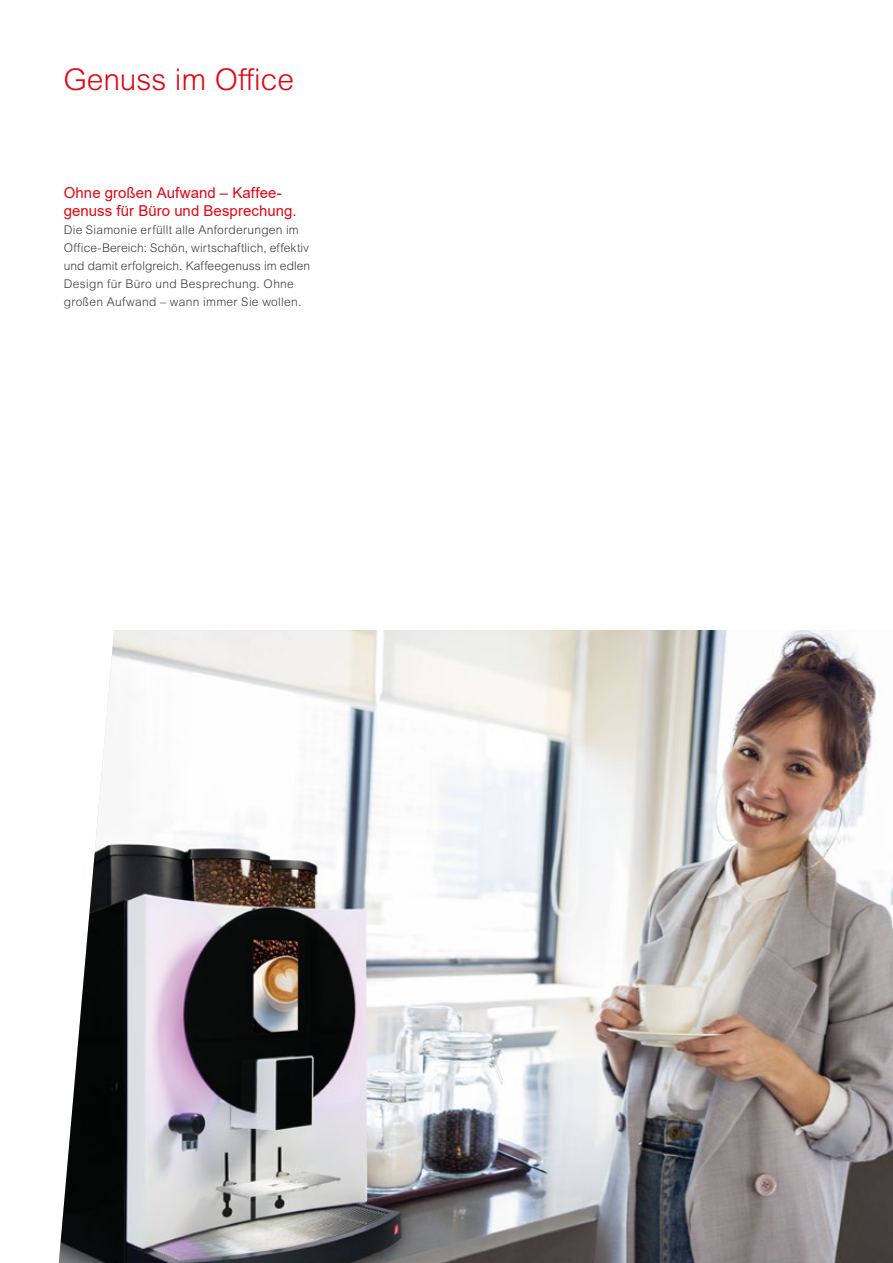
<style>
.page{position:relative;width:893px;height:1263px;background:#fff}
.page>*{position:absolute;margin:0;border:0;box-sizing:border-box;transform-origin:0 0}
.t1{font:300 30px "Arial MT Pro";color:#e30613}
.t2{font:15px/18px "Arial";letter-spacing:.005em;color:#e30613}
.t3{font:300 12px/18px "Arial MT Pro";letter-spacing:.02em;color:#3c3c3b}
</style>
<div class="page">
<img style="left:59px;top:630px;width:834px;height:633px">
<h1 class="t1" style="left:63px;top:61px;width:232px">Genuss im Office</h1>
<p class="t2" style="left:64px;top:184px;width:234px">Ohne großen Aufwand – Kaffee&shy;genuss für Büro und Besprechung.</p>
<p class="t3" style="left:64px;top:221px;width:248px">Die Siamonie erfüllt alle Anforderungen im Office-Bereich: Schön, wirtschaftlich, effektiv und damit erfolgreich. Kaffeegenuss im edlen Design für Büro und Besprechung. Ohne großen Aufwand – wann immer Sie wollen.</p>
</div>
